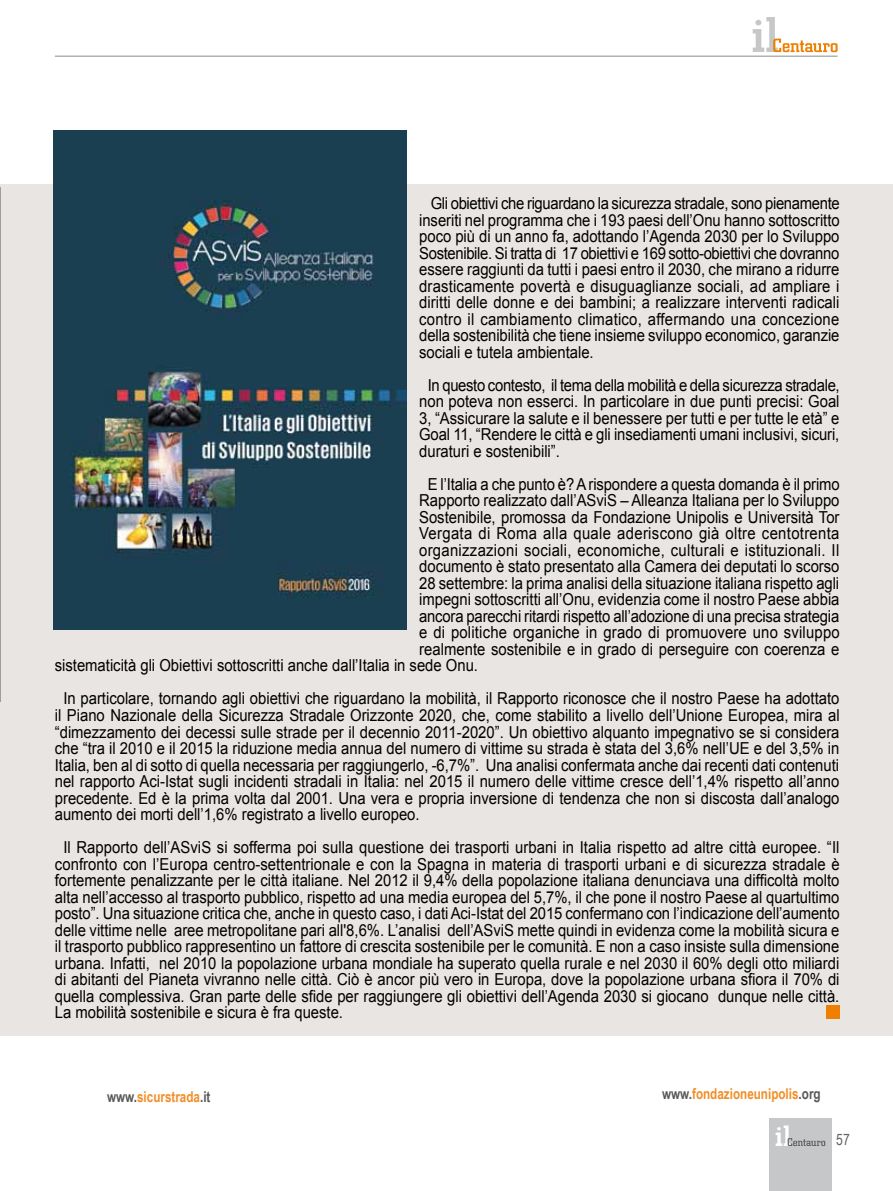
<style>
.page{position:relative;width:893px;height:1191px;background:#fff}
.page>*{position:absolute;margin:0;border:0;box-sizing:border-box;transform-origin:0 0}
.t1{font:16.5px/16.5px "Arial";color:#000;text-align:justify;scale:.9 1}
.t2{font:16.5px "Arial";letter-spacing:.02em;color:#000;scale:.9 1}
.t3{font:15.75px "Arial Narrow";color:#646567;scale:.95 1}
.t4{font:700 15px "Arial Narrow";color:#f18e27;scale:.95 1}
.s1{color:#58585a}
</style>
<div class="page">
<div style="left:0;top:184px;width:893px;height:851px;background:#e8e5e2"></div>
<hr style="left:0;top:187px;width:1px;height:515px;background:#9c9e9f">
<div style="left:770px;top:1118px;width:62px;height:73px;background:#c6c7c8"></div>
<svg style="left:776px;top:1125px;width:49px;height:21px"></svg>
<svg style="left:753px;top:17px;width:85px;height:35px"></svg>
<hr style="left:55px;top:55px;width:783px;height:2px;background:#b1b3b4">
<div style="left:826px;top:1005px;width:14px;height:13px;background:#ee7f00"></div>
<img style="left:54px;top:130px;width:352px;height:499px">
<p class="t1" style="left:419px;top:195px;width:469px;text-indent:11px">Gli obiettivi che riguardano la sicurezza stradale, sono pienamente inseriti nel programma che i 193 paesi dell’Onu hanno sottoscritto poco più di un anno fa, adottando l’Agenda 2030 per lo Sviluppo Sostenibile. Si tratta di 17 obiettivi e 169 sotto-obiettivi che dovranno essere raggiunti da tutti i paesi entro il 2030, che mirano a ridurre drasticamente povertà e disuguaglianze sociali, ad ampliare i diritti delle donne e dei bambini; a realizzare interventi radicali contro il cambiamento climatico, affermando una concezione della sostenibilità che tiene insieme sviluppo economico, garanzie sociali e tutela ambientale.</p>
<p class="t1" style="left:419px;top:377px;width:469px;text-indent:9px">In questo contesto, il tema della mobilità e della sicurezza stradale, non poteva non esserci. In particolare in due punti precisi: Goal 3, “Assicurare la salute e il benessere per tutti e per tutte le età” e Goal 11, “Rendere le città e gli insediamenti umani inclusivi, sicuri, duraturi e sostenibili”.</p>
<p class="t1" style="left:428px;top:476px;width:459px">E l’Italia a che punto è? A rispondere a questa domanda è il primo</p>
<p class="t1" style="left:419px;top:492px;width:468px">Rapporto realizzato dall’ASviS – Alleanza Italiana per lo Sviluppo</p>
<p class="t1" style="left:419px;top:509px;width:469px">Sostenibile, promossa da Fondazione Unipolis e Università Tor</p>
<p class="t2" style="left:419px;top:523px;width:468px">Vergata di Roma alla quale aderiscono già oltre centotrenta</p>
<p class="t2" style="left:419px;top:539px;width:468px">organizzazioni sociali, economiche, culturali e istituzionali. Il</p>
<p class="t1" style="left:419px;top:558px;width:468px">documento è stato presentato alla Camera dei deputati lo scorso</p>
<p class="t1" style="left:419px;top:575px;width:468px">28 settembre: la prima analisi della situazione italiana rispetto agli</p>
<p class="t1" style="left:419px;top:591px;width:469px">impegni sottoscritti all’Onu, evidenzia come il nostro Paese abbia</p>
<p class="t1" style="left:419px;top:608px;width:468px">ancora parecchi ritardi rispetto all’adozione di una precisa strategia</p>
<p class="t1" style="left:419px;top:624px;width:469px">e di politiche organiche in grado di promuovere uno sviluppo</p>
<p class="t1" style="left:419px;top:641px;width:468px">realmente sostenibile e in grado di perseguire con coerenza e</p>
<p class="t1" style="left:55px;top:657px;width:472px">sistematicità gli Obiettivi sottoscritti anche dall’Italia in sede Onu.</p>
<p class="t1" style="left:55px;top:690px;width:874px;text-indent:9px">In particolare, tornando agli obiettivi che riguardano la mobilità, il Rapporto riconosce che il nostro Paese ha adottato il Piano Nazionale della Sicurezza Stradale Orizzonte 2020, che, come stabilito a livello dell’Unione Europea, mira al “dimezzamento dei decessi sulle strade per il decennio 2011-2020”. Un obiettivo alquanto impegnativo se si considera che “tra il 2010 e il 2015 la riduzione media annua del numero di vittime su strada è stata del 3,6% nell’UE e del 3,5% in Italia, ben al di sotto di quella necessaria per raggiungerlo, -6,7%”. Una analisi confermata anche dai recenti dati contenuti nel rapporto Aci-Istat sugli incidenti stradali in Italia: nel 2015 il numero delle vittime cresce dell’1,4% rispetto all’anno precedente. Ed è la prima volta dal 2001. Una vera e propria inversione di tendenza che non si discosta dall’analogo aumento dei morti dell’1,6% registrato a livello europeo.</p>
<p class="t1" style="left:55px;top:839px;width:874px;text-indent:9px">Il Rapporto dell’ASviS si sofferma poi sulla questione dei trasporti urbani in Italia rispetto ad altre città europee. “Il confronto con l’Europa centro-settentrionale e con la Spagna in materia di trasporti urbani e di sicurezza stradale è fortemente penalizzante per le città italiane. Nel 2012 il 9,4% della popolazione italiana denunciava una difficoltà molto alta nell’accesso al trasporto pubblico, rispetto ad una media europea del 5,7%, il che pone il nostro Paese al quartultimo posto”. Una situazione critica che, anche in questo caso, i dati Aci-Istat del 2015 confermano con l’indicazione dell’aumento delle vittime nelle aree metropolitane pari all'8,6%. L’analisi dell’ASviS mette quindi in evidenza come la mobilità sicura e il trasporto pubblico rappresentino un fattore di crescita sostenibile per le comunità. E non a caso insiste sulla dimensione urbana. Infatti, nel 2010 la popolazione urbana mondiale ha superato quella rurale e nel 2030 il 60% degli otto miliardi di abitanti del Pianeta vivranno nelle città. Ciò è ancor più vero in Europa, dove la popolazione urbana sfiora il 70% di quella complessiva. Gran parte delle sfide per raggiungere gli obiettivi dell’Agenda 2030 si giocano dunque nelle città.<br>La mobilità sostenibile e sicura è fra queste.</p>
<p class="t4" style="left:107px;top:1085px;width:110px"><span class="s1">www.</span>sicurstrada<span class="s1">.it</span></p>
<p class="t4" style="left:662px;top:1082px;width:169px"><span class="s1">www.</span>fondazioneunipolis<span class="s1">.org</span></p>
<p class="t3" style="left:836px;top:1127px;width:16px">57</p>
</div>
